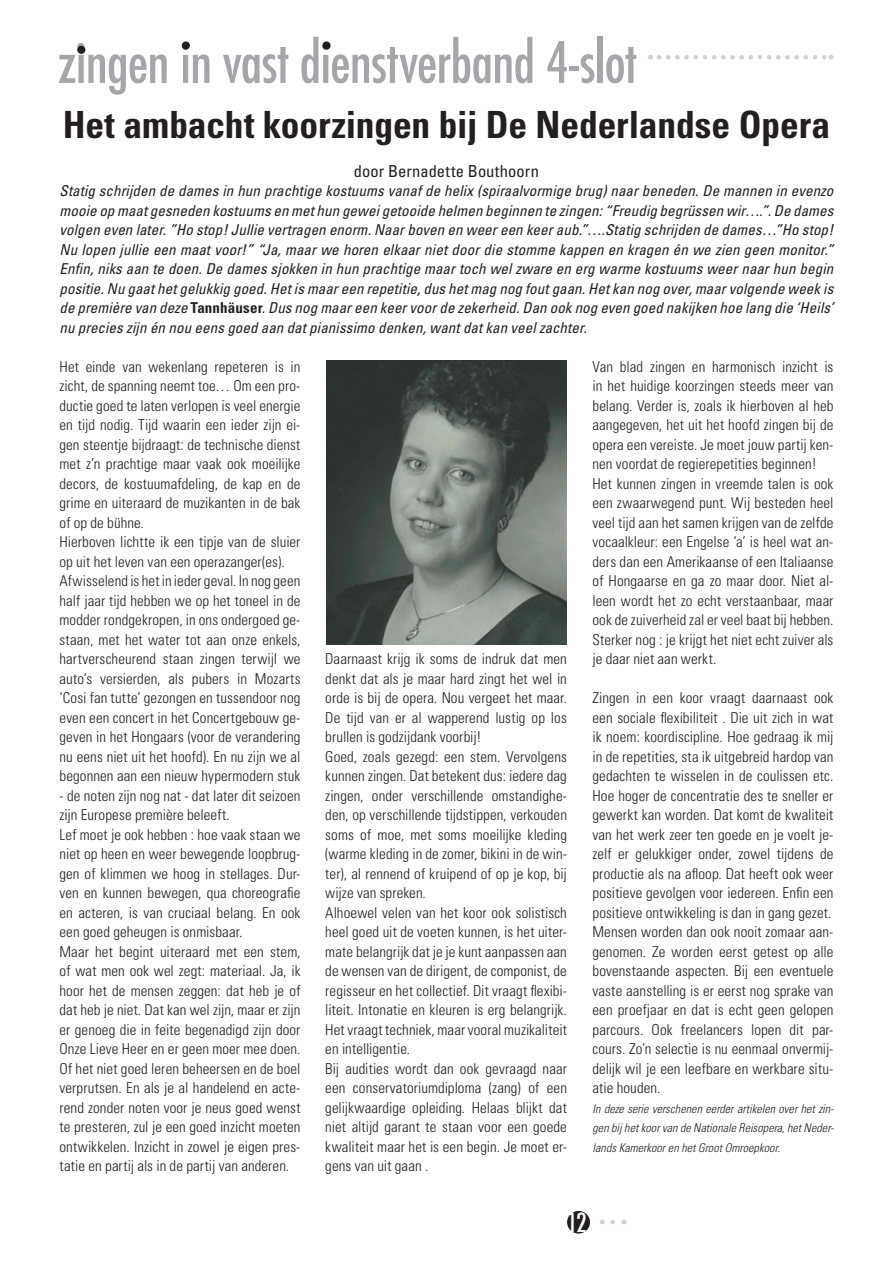
<style>
.page{position:relative;width:893px;height:1263px;background:#fff}
.page>*{position:absolute;margin:0;border:0;box-sizing:border-box;transform-origin:0 0}
.t1{font:500 condensed 55.5px "Futura";letter-spacing:-.02em;color:#a5a6aa}
.t2{font:700 condensed 37.5px "Univers";letter-spacing:-.005em;color:#231f20}
.t3{font:500 condensed 25.5px "Futura";color:#fff}
.t4{font:condensed 16.5px "Univers";letter-spacing:.005em;color:#231f20}
.t5{font:300 condensed 15px/19.5px "Univers";letter-spacing:.005em;color:#231f20}
.t6{font:italic condensed 15px/19.5px "Univers";letter-spacing:.005em;color:#231f20;text-align:justify}
.t7{font:italic 300 condensed 12px/19.5px "Univers";letter-spacing:.01em;color:#231f20;text-align:justify}
.s1{font-weight:700;font-style:normal}
</style>
<div class="page">
<div style="left:568px;top:1211px;width:21px;height:22px;background:#231f20;border-radius:50%"></div>
<div style="left:567px;top:1211px;width:23px;height:22px;border:2px solid #231f20;border-radius:50%"></div>
<svg style="left:613px;top:1220px;width:11px;height:4px"></svg>
<div style="left:323px;top:42px;width:7px;height:7px;background:#231f20;border-radius:50%"></div>
<div style="left:322px;top:41px;width:9px;height:9px;border:2px solid #231f20;border-radius:50%"></div>
<div style="left:183px;top:42px;width:6px;height:7px;background:#231f20;border-radius:50%"></div>
<div style="left:182px;top:41px;width:8px;height:9px;border:2px solid #231f20;border-radius:50%"></div>
<div style="left:78px;top:46px;width:7px;height:7px;background:#231f20;border-radius:50%"></div>
<div style="left:77px;top:46px;width:8px;height:8px;border:2px solid #231f20;border-radius:50%"></div>
<img style="left:326px;top:360px;width:241px;height:284px">
<svg style="left:659px;top:55px;width:172px;height:4px"></svg>
<h1 class="t1" style="left:58px;top:27px;width:581px">zingen in vast dienstverband 4-slot</h1>
<h2 class="t2" style="left:63px;top:101px;width:769px">Het ambacht koorzingen bij De Nederlandse Opera</h2>
<p class="t4" style="left:354px;top:160px;width:186px">door Bernadette Bouthoorn</p>
<p class="t6" style="left:60px;top:181px;width:775px">Statig schrijden de dames in hun prachtige kostuums vanaf de helix (spiraalvormige brug) naar beneden. De mannen in evenzo mooie op maat gesneden kostuums en met hun gewei getooide helmen beginnen te zingen: “Freudig begrüssen wir….”. De dames volgen even later. ”Ho stop! Jullie vertragen enorm. Naar boven en weer een keer aub.”….Statig schrijden de dames…”Ho stop!<br>Nu lopen jullie een maat voor!” “Ja, maar we horen elkaar niet door die stomme kappen en kragen én we zien geen monitor.” Enfin, niks aan te doen. De dames sjokken in hun prachtige maar toch wel zware en erg warme kostuums weer naar hun begin positie. Nu gaat het gelukkig goed. Het is maar een repetitie, dus het mag nog fout gaan. Het kan nog over, maar volgende week is de première van deze <span class="s1">Tannhäuser</span>. Dus nog maar een keer voor de zekerheid. Dan ook nog even goed nakijken hoe lang die ‘Heils’ nu precies zijn én nou eens goed aan dat pianissimo denken, want dat kan veel zachter.</p>
<p class="t5" style="left:60px;top:356px;width:243px">Het einde van wekenlang repeteren is in zicht, de spanning neemt toe… Om een pro&shy;ductie goed te laten verlopen is veel energie en tijd nodig. Tijd waarin een ieder zijn ei&shy;gen steentje bijdraagt: de technische dienst met z’n prachtige maar vaak ook moeilijke decors, de kostuumafdeling, de kap en de grime en uiteraard de muzikanten in de bak of op de bühne.<br>Hierboven lichtte ik een tipje van de sluier op uit het leven van een operazanger(es).<br>Afwisselend is het in ieder geval. In nog geen half jaar tijd hebben we op het toneel in de modder rondgekropen, in ons ondergoed ge&shy;staan, met het water tot aan onze enkels, hartverscheurend staan zingen terwijl we auto’s versierden, als pubers in Mozarts ‘Cosi fan tutte’ gezongen en tussendoor nog even een concert in het Concertgebouw ge&shy;geven in het Hongaars (voor de verandering nu eens niet uit het hoofd). En nu zijn we al begonnen aan een nieuw hypermodern stuk</p>
<p class="t5" style="left:60px;top:785px;width:242px">- de noten zijn nog nat - dat later dit seizoen zijn Europese première beleeft.<br>Lef moet je ook hebben : hoe vaak staan we niet op heen en weer bewegende loopbrug&shy;gen of klimmen we hoog in stellages. Dur&shy;ven en kunnen bewegen, qua choreografie en acteren, is van cruciaal belang. En ook een goed geheugen is onmisbaar.<br>Maar het begint uiteraard met een stem, of wat men ook wel zegt: materiaal. Ja, ik hoor het de mensen zeggen: dat heb je of dat heb je niet. Dat kan wel zijn, maar er zijn er genoeg die in feite begenadigd zijn door Onze Lieve Heer en er geen moer mee doen.<br>Of het niet goed leren beheersen en de boel verprutsen. En als je al handelend en acte&shy;rend zonder noten voor je neus goed wenst te presteren, zul je een goed inzicht moeten ontwikkelen. Inzicht in zowel je eigen pres&shy;tatie en partij als in de partij van anderen.</p>
<p class="t5" style="left:592px;top:356px;width:243px">Van blad zingen en harmonisch inzicht is in het huidige koorzingen steeds meer van belang. Verder is, zoals ik hierboven al heb aangegeven, het uit het hoofd zingen bij de opera een vereiste. Je moet jouw partij ken&shy;nen voordat de regierepetities beginnen!<br>Het kunnen zingen in vreemde talen is ook een zwaarwegend punt. Wij besteden heel veel tijd aan het samen krijgen van de zelfde vocaalkleur: een Engelse ‘a’ is heel wat an&shy;ders dan een Amerikaanse of een Italiaanse of Hongaarse en ga zo maar door. Niet al&shy;leen wordt het zo echt verstaanbaar, maar ook de zuiverheid zal er veel baat bij hebben.<br>Sterker nog : je krijgt het niet echt zuiver als je daar niet aan werkt.</p>
<p class="t5" style="left:592px;top:688px;width:242px">Zingen in een koor vraagt daarnaast ook een sociale flexibiliteit . Die uit zich in wat ik noem: koordiscipline. Hoe gedraag ik mij in de repetities, sta ik uitgebreid hardop van gedachten te wisselen in de coulissen etc.<br>Hoe hoger de concentratie des te sneller er gewerkt kan worden. Dat komt de kwaliteit van het werk zeer ten goede en je voelt je&shy;zelf er gelukkiger onder, zowel tijdens de productie als na afloop. Dat heeft ook weer positieve gevolgen voor iedereen. Enfin een positieve ontwikkeling is dan in gang gezet.<br>Mensen worden dan ook nooit zomaar aan&shy;genomen. Ze worden eerst getest op alle bovenstaande aspecten. Bij een eventuele vaste aanstelling is er eerst nog sprake van een proefjaar en dat is echt geen gelopen parcours. Ook freelancers lopen dit par&shy;cours. Zo’n selectie is nu eenmaal onvermij&shy;delijk wil je een leefbare en werkbare situ&shy;atie houden.</p>
<p class="t7" style="left:592px;top:1098px;width:243px">In deze serie verschenen eerder artikelen over het zin&shy;gen bij het koor van de Nationale Reisopera, het Neder&shy;lands Kamerkoor en het Groot Omroepkoor.</p>
<p class="t5" style="left:325px;top:649px;width:243px">Daarnaast krijg ik soms de indruk dat men denkt dat als je maar hard zingt het wel in orde is bij de opera. Nou vergeet het maar.<br>De tijd van er al wapperend lustig op los brullen is godzijdank voorbij!<br>Goed, zoals gezegd: een stem. Vervolgens kunnen zingen. Dat betekent dus: iedere dag zingen, onder verschillende omstandighe&shy;den, op verschillende tijdstippen, verkouden soms of moe, met soms moeilijke kleding (warme kleding in de zomer, bikini in de win&shy;ter), al rennend of kruipend of op je kop, bij wijze van spreken.<br>Alhoewel velen van het koor ook solistisch heel goed uit de voeten kunnen, is het uiter&shy;mate belangrijk dat je je kunt aanpassen aan de wensen van de dirigent, de componist, de regisseur en het collectief. Dit vraagt flexibi&shy;liteit. Intonatie en kleuren is erg belangrijk.<br>Het vraagt techniek, maar vooral muzikaliteit en intelligentie.<br>Bij audities wordt dan ook gevraagd naar een conservatoriumdiploma (zang) of een gelijkwaardige opleiding. Helaas blijkt dat niet altijd garant te staan voor een goede kwaliteit maar het is een begin. Je moet er&shy;gens van uit gaan .</p>
<h3 class="t3" style="left:567px;top:1206px;width:21px">12</h3>
</div>
